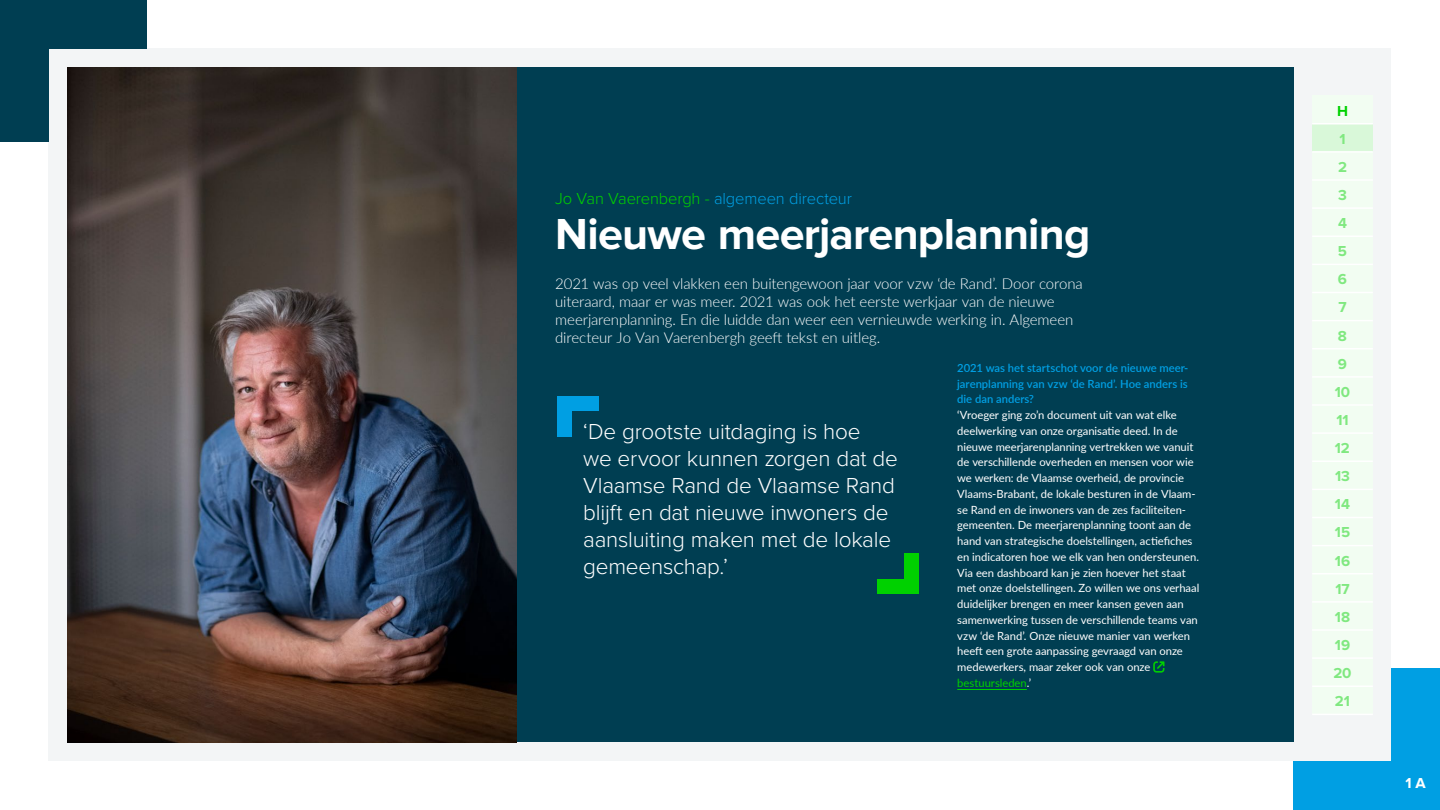
<style>
.page{position:relative;width:1440px;height:810px;background:#fff}
.page>*{position:absolute;margin:0;border:0;box-sizing:border-box;transform-origin:0 0}
.t1{font:700 45px "Proxima Nova";letter-spacing:-.02em;color:#fff}
.t2{font:300 22.5px/27px "Proxima Nova";letter-spacing:-.01em;color:#fff}
.t3{font:300 16.5px "Proxima Nova";letter-spacing:-.01em;color:#00d100}
.t4{font:300 15px/18px "Lato";letter-spacing:-.01em;color:#fff}
.t5{font:700 15px "Proxima Nova";letter-spacing:-.005em;color:#80e880}
.t6{font:700 15px "Proxima Nova";color:#fff}
.t7{font:700 15px "Proxima Nova";color:#00d100}
.t8{font:11.25px/15.8px "Lato";letter-spacing:-.005em;color:#fff}
.t9{font:600 11.25px/15.8px "Lato";color:#009fe3;text-align:justify}
.s1{color:#009fe3}
.s2{color:#00d100}
</style>
<div class="page">
<div style="left:49px;top:49px;width:1342px;height:712px;background:#f3f5f6"></div>
<div style="left:0;top:0;width:49px;height:142px;background:#003e52"></div>
<div style="left:1391px;top:668px;width:49px;height:142px;background:#009fe3"></div>
<div style="left:0;top:0;width:147px;height:49px;background:#003e52"></div>
<div style="left:1293px;top:761px;width:147px;height:49px;background:#009fe3"></div>
<div style="left:517px;top:68px;width:777px;height:674px;background:#003e52"></div>
<div style="left:557px;top:396px;width:15px;height:40px;background:#009fe3"></div>
<div style="left:557px;top:396px;width:42px;height:15px;background:#009fe3"></div>
<div style="left:904px;top:553px;width:15px;height:41px;background:#00d100"></div>
<div style="left:877px;top:579px;width:42px;height:15px;background:#00d100"></div>
<hr style="left:957px;top:689px;width:70px;height:1px;background:#00d100">
<svg style="left:1153px;top:661px;width:11px;height:12px"></svg>
<img style="left:68px;top:68px;width:449px;height:674px">
<div style="left:1312px;top:686px;width:61px;height:28px;background:#f2fdf2"></div>
<div style="left:1312px;top:658px;width:61px;height:28px;background:#f2fdf2"></div>
<div style="left:1312px;top:630px;width:61px;height:28px;background:#f2fdf2"></div>
<div style="left:1312px;top:602px;width:61px;height:28px;background:#f2fdf2"></div>
<div style="left:1312px;top:574px;width:61px;height:28px;background:#f2fdf2"></div>
<div style="left:1312px;top:546px;width:61px;height:28px;background:#f2fdf2"></div>
<div style="left:1312px;top:518px;width:61px;height:28px;background:#f2fdf2"></div>
<div style="left:1312px;top:489px;width:61px;height:29px;background:#f2fdf2"></div>
<div style="left:1312px;top:461px;width:61px;height:28px;background:#f2fdf2"></div>
<div style="left:1312px;top:433px;width:61px;height:28px;background:#f2fdf2"></div>
<div style="left:1312px;top:405px;width:61px;height:28px;background:#f2fdf2"></div>
<div style="left:1312px;top:377px;width:61px;height:28px;background:#f2fdf2"></div>
<div style="left:1312px;top:349px;width:61px;height:28px;background:#f2fdf2"></div>
<div style="left:1312px;top:321px;width:61px;height:28px;background:#f2fdf2"></div>
<div style="left:1312px;top:292px;width:61px;height:29px;background:#f2fdf2"></div>
<div style="left:1312px;top:264px;width:61px;height:28px;background:#f2fdf2"></div>
<div style="left:1312px;top:236px;width:61px;height:28px;background:#f2fdf2"></div>
<div style="left:1312px;top:208px;width:61px;height:28px;background:#f2fdf2"></div>
<div style="left:1312px;top:180px;width:61px;height:28px;background:#f2fdf2"></div>
<div style="left:1312px;top:152px;width:61px;height:28px;background:#f2fdf2"></div>
<div style="left:1312px;top:124px;width:61px;height:28px;background:#d9f8d9"></div>
<div style="left:1312px;top:96px;width:61px;height:28px;background:#f2fdf2"></div>
<hr style="left:1312px;top:123px;width:61px;height:1px;background:#fff">
<hr style="left:1312px;top:151px;width:61px;height:2px;background:#fff">
<hr style="left:1312px;top:179px;width:61px;height:2px;background:#fff">
<hr style="left:1312px;top:207px;width:61px;height:2px;background:#fff">
<hr style="left:1312px;top:236px;width:61px;height:1px;background:#fff">
<hr style="left:1312px;top:264px;width:61px;height:1px;background:#fff">
<hr style="left:1312px;top:292px;width:61px;height:1px;background:#fff">
<hr style="left:1312px;top:320px;width:61px;height:1px;background:#fff">
<hr style="left:1312px;top:348px;width:61px;height:2px;background:#fff">
<hr style="left:1312px;top:376px;width:61px;height:2px;background:#fff">
<hr style="left:1312px;top:404px;width:61px;height:2px;background:#fff">
<hr style="left:1312px;top:432px;width:61px;height:2px;background:#fff">
<hr style="left:1312px;top:460px;width:61px;height:2px;background:#fff">
<hr style="left:1312px;top:489px;width:61px;height:1px;background:#fff">
<hr style="left:1312px;top:517px;width:61px;height:1px;background:#fff">
<hr style="left:1312px;top:545px;width:61px;height:1px;background:#fff">
<hr style="left:1312px;top:573px;width:61px;height:1px;background:#fff">
<hr style="left:1312px;top:601px;width:61px;height:2px;background:#fff">
<hr style="left:1312px;top:629px;width:61px;height:2px;background:#fff">
<hr style="left:1312px;top:657px;width:61px;height:2px;background:#fff">
<hr style="left:1312px;top:686px;width:61px;height:1px;background:#fff">
<hr style="left:1312px;top:714px;width:61px;height:1px;background:#fff">
<h3 class="t3" style="left:555px;top:189px;width:298px">Jo Van Vaerenbergh - <span class="s1">algemeen directeur</span></h3>
<h1 class="t1" style="left:555px;top:208px;width:537px">Nieuwe meerjarenplanning</h1>
<p class="t4" style="left:555px;top:274px;width:529px">2021 was op veel vlakken een buitengewoon jaar voor vzw ‘de Rand’. Door corona uiteraard, maar er was meer. 2021 was ook het eerste werkjaar van de nieuwe meerjarenplanning. En die luidde dan weer een vernieuwde werking in. Algemeen directeur Jo Van Vaerenbergh geeft tekst en uitleg.</p>
<h2 class="t2" style="left:583px;top:419px;width:316px">‘De grootste uitdaging is hoe<br>we ervoor kunnen zorgen dat de<br>Vlaamse Rand de Vlaamse Rand blijft en dat nieuwe inwoners de aansluiting maken met de lokale gemeenschap.’</h2>
<p class="t9" style="left:957px;top:359px;width:233px">2021 was het startschot voor de nieuwe meer&shy;jarenplanning van vzw ‘de Rand’. Hoe anders is die dan anders?</p>
<p class="t8" style="left:957px;top:407px;width:244px">‘Vroeger ging zo’n document uit van wat elke deelwerking van onze organisatie deed. In de nieuwe meerjarenplanning vertrekken we vanuit de verschillende overheden en mensen voor wie we werken: de Vlaamse overheid, de provincie Vlaams-Brabant, de lokale besturen in de Vlaam&shy;se Rand en de inwoners van de zes faciliteiten&shy;gemeenten. De meerjarenplanning toont aan de hand van strategische doelstellingen, actiefiches en indicatoren hoe we elk van hen ondersteunen.<br>Via een dashboard kan je zien hoever het staat met onze doelstellingen. Zo willen we ons verhaal duidelijker brengen en meer kansen geven aan samenwerking tussen de verschillende teams van vzw ‘de Rand’. Onze nieuwe manier van werken heeft een grote aanpassing gevraagd van onze medewerkers, maar zeker ook van onze <span class="s2">bestuursleden</span>.’</p>
<h3 class="t7" style="left:1337px;top:102px;width:12px">H</h3>
<h3 class="t5" style="left:1339px;top:130px;width:8px">1</h3>
<h3 class="t5" style="left:1338px;top:158px;width:10px">2</h3>
<h3 class="t5" style="left:1338px;top:186px;width:10px">3</h3>
<h3 class="t5" style="left:1338px;top:214px;width:10px">4</h3>
<h3 class="t5" style="left:1338px;top:243px;width:11px">5</h3>
<h3 class="t5" style="left:1338px;top:271px;width:11px">6</h3>
<h3 class="t5" style="left:1338px;top:299px;width:10px">7</h3>
<h3 class="t5" style="left:1338px;top:327px;width:11px">8</h3>
<h3 class="t5" style="left:1338px;top:355px;width:11px">9</h3>
<h3 class="t5" style="left:1335px;top:383px;width:17px">10</h3>
<h3 class="t5" style="left:1336px;top:411px;width:14px">11</h3>
<h3 class="t5" style="left:1335px;top:439px;width:16px">12</h3>
<h3 class="t5" style="left:1335px;top:468px;width:16px">13</h3>
<h3 class="t5" style="left:1335px;top:496px;width:17px">14</h3>
<h3 class="t5" style="left:1335px;top:524px;width:17px">15</h3>
<h3 class="t5" style="left:1335px;top:552px;width:17px">16</h3>
<h3 class="t5" style="left:1335px;top:580px;width:16px">17</h3>
<h3 class="t5" style="left:1335px;top:608px;width:17px">18</h3>
<h3 class="t5" style="left:1335px;top:636px;width:17px">19</h3>
<h3 class="t5" style="left:1333px;top:664px;width:20px">20</h3>
<h3 class="t5" style="left:1335px;top:693px;width:17px">21</h3>
<h3 class="t6" style="left:1405px;top:774px;width:22px">1 A</h3>
</div>
